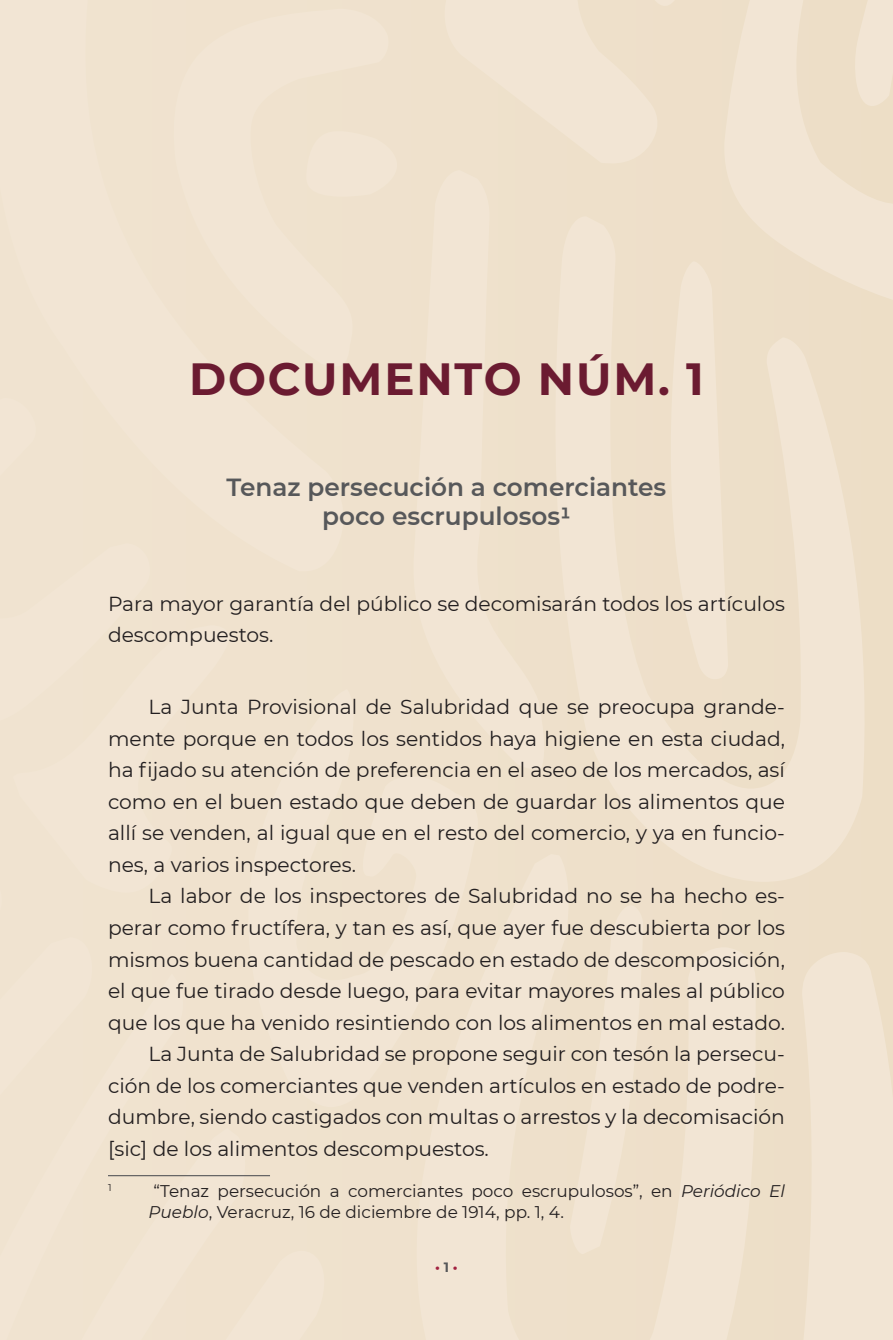
<style>
.page{position:relative;width:893px;height:1340px;background:#fff}
.page>*{position:absolute;margin:0;border:0;box-sizing:border-box;transform-origin:0 0}
.titulo_1{font:700 45px "Montserrat";letter-spacing:.04em;color:#6b1b31}
.subtitulo_1_entrada{font:600 24.75px/29.2px "Montserrat";color:#57585a;text-align:center}
.cuerpo{font:20.25px/31.5px "Montserrat";color:#231f20;text-align:justify}
.Nota_pie{font:16.88px/21.4px "Montserrat";color:#231f20}
.t1{font:700 13.5px "Montserrat";color:#a22240}
.Nota_pie-2{font:9.9px "Montserrat";color:#231f20}
.s1{font-style:italic}
.s2{color:#57585a}
</style>
<div class="page">
<div style="left:0;top:0;width:893px;height:1339px;background:#f0e3cf"></div>
<hr style="left:108px;top:1175px;width:162px;height:1px;background:#57585a">
<p class="titulo_1" style="left:189px;top:346px;width:516px">DOCUMENTO NÚM. 1</p>
<p class="subtitulo_1_entrada" style="left:227px;top:471px;width:441px">Tenaz persecución a comerciantes poco escrupulosos1</p>
<p class="cuerpo" style="left:108px;top:587px;width:678px">Para mayor garantía del público se decomisarán todos los artículos descompuestos.</p>
<p class="cuerpo" style="left:108px;top:690px;width:678px;text-indent:40px">La Junta Provisional de Salubridad que se preocupa grande&shy;mente porque en todos los sentidos haya higiene en esta ciudad, ha fijado su atención de preferencia en el aseo de los mercados, así como en el buen estado que deben de guardar los alimentos que allí se venden, al igual que en el resto del comercio, y ya en funcio&shy;nes, a varios inspectores.</p>
<p class="cuerpo" style="left:108px;top:879px;width:678px;text-indent:40px">La labor de los inspectores de Salubridad no se ha hecho es&shy;perar como fructífera, y tan es así, que ayer fue descubierta por los mismos buena cantidad de pescado en estado de descomposición, el que fue tirado desde luego, para evitar mayores males al público que los que ha venido resintiendo con los alimentos en mal estado.</p>
<p class="cuerpo" style="left:108px;top:1037px;width:678px;text-indent:40px">La Junta de Salubridad se propone seguir con tesón la persecu&shy;ción de los comerciantes que venden artículos en estado de podre&shy;dumbre, siendo castigados con multas o arrestos y la decomisación [sic] de los alimentos descompuestos.</p>
<p class="Nota_pie-2" style="left:108px;top:1181px;width:5px">1</p>
<p class="Nota_pie" style="left:148px;top:1179px;width:638px">“Tenaz persecución a comerciantes poco escrupulosos”, en <span class="s1">Periódico El<br>Pueblo</span>, Veracruz, 16 de diciembre de 1914, pp. 1, 4.</p>
<p class="t1" style="left:435px;top:1257px;width:24px">•<span class="s2">1</span>•</p>
</div>
